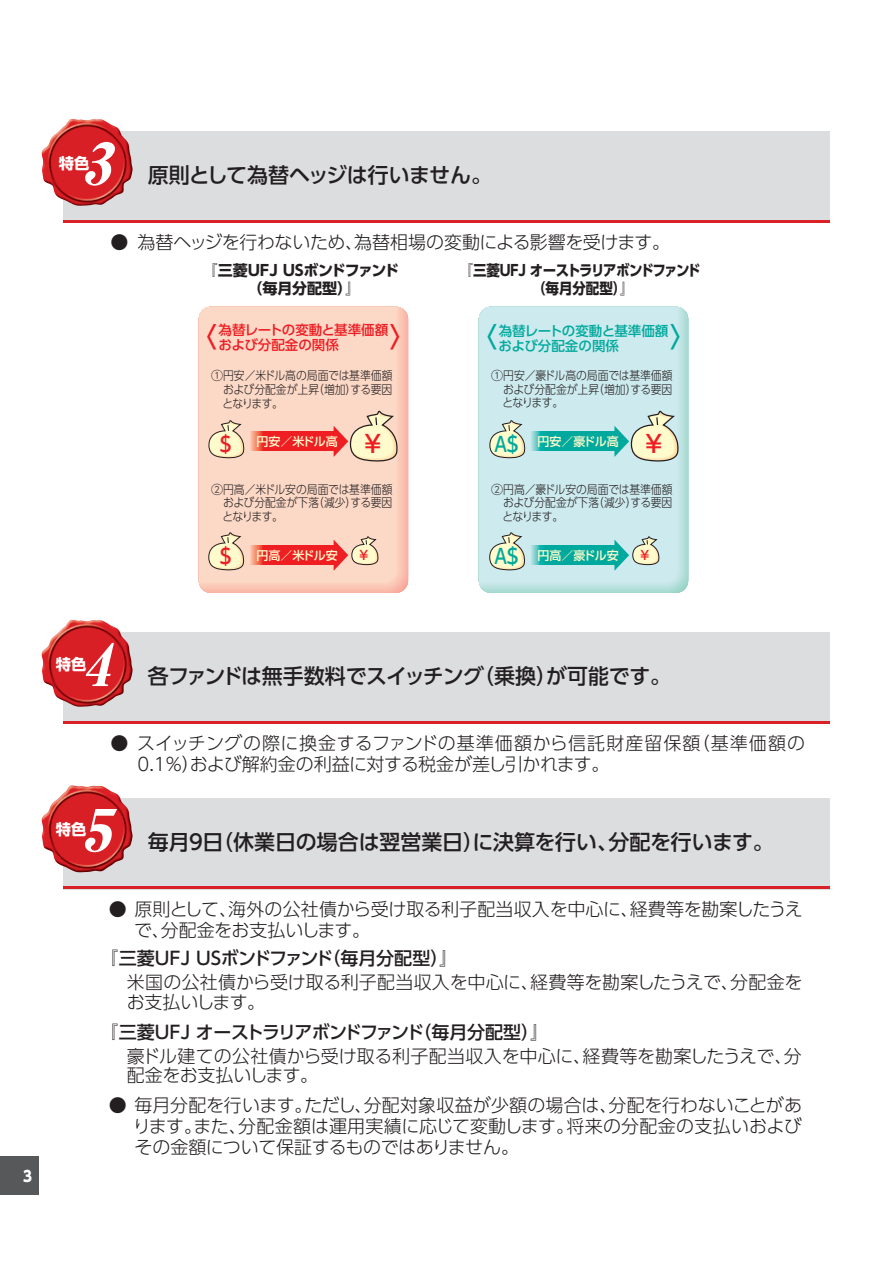
<style>
.page{position:relative;width:893px;height:1263px;background:#fff}
.page>*{position:absolute;margin:0;border:0;box-sizing:border-box;transform-origin:0 0}
.t1{font:italic 58.5px "Midashi Min Pr 5 MA31";color:#fff;scale:1.04 1}
.t2{font:500 27px "UD Shin Go Pro";color:#ee1d23;scale:.92 1}
.t3{font:500 27px "UD Shin Go Pro";color:#00a99d;scale:.92 1}
.t4{font:500 24px "UD Shin Go Pro";color:#ee1d23}
.t5{font:500 21px "UD Shin Go Pro";letter-spacing:-.01em;color:#231f20}
.t6{font:500 20.4px "UD Shin Go Pro";color:#00a99d;scale:.8 1}
.t7{font:500 20.4px "UD Shin Go Pro";color:#ee1d23}
.t8{font:300 18px/21px "UD Shin Go Pro";letter-spacing:-.01em;color:#231f20}
.t9{font:500 18px "UD Shin Go Pro";letter-spacing:-.1em;color:#231f20}
.t10{font:300 18px "UD Shin Go Pro";letter-spacing:-.03em;color:#231f20}
.t11{font:700 15.3px "UD Shin Go Pro";color:#fff}
.t12{font:700 15px/18px "UD Shin Go Pro";letter-spacing:-.095em;color:#231f20;text-align:center;scale:.9 1}
.t13{font:700 15px/18px "UD Shin Go Pro";letter-spacing:-.095em;color:#231f20;text-align:center}
.t14{font:800 15px "UD Shin Go Pro";color:#fff;scale:.9 1}
.t15{font:500 13.5px/15px "UD Shin Go Pro";color:#ee1d23}
.t16{font:500 13.5px/15px "UD Shin Go Pro";color:#00a99d}
.t17{font:500 12.75px "UD Shin Go Pro";color:#ee1d23}
.t18{font:300 12px/13.5px "UD Shin Go Pro";color:#231f20;text-align:justify}
.t19{font:500 12px "UD Shin Go Pro";letter-spacing:-.03em;color:#fffbcc}
</style>
<div class="page">
<div style="left:0;top:1157px;width:38px;height:38px;background:#57585a"></div>
<div style="left:63px;top:131px;width:766px;height:92px;background:#dcdddf"></div>
<hr style="left:63px;top:220px;width:766px;height:3px;background:#da2128">
<img style="left:41px;top:119px;width:92px;height:87px">
<svg style="left:204px;top:311px;width:204px;height:282px;background:#fabfaf"></svg>
<svg style="left:199px;top:307px;width:200px;height:278px"></svg>
<div style="left:199px;top:307px;width:197px;height:275px;background:#fcd8c6"></div>
<svg style="left:246px;top:432px;width:88px;height:19px;background:#ef3534"></svg>
<svg style="left:246px;top:545px;width:88px;height:20px;background:#ef3534"></svg>
<svg style="left:334px;top:409px;width:65px;height:52px;background:#edcdb1"></svg>
<svg style="left:209px;top:419px;width:36px;height:39px"></svg>
<svg style="left:209px;top:531px;width:36px;height:39px"></svg>
<svg style="left:482px;top:309px;width:205px;height:282px;background:#b9e1de"></svg>
<div style="left:479px;top:307px;width:199px;height:275px;background:#cdeaee"></div>
<svg style="left:527px;top:432px;width:87px;height:19px;background:#15b0a6"></svg>
<svg style="left:527px;top:545px;width:87px;height:20px;background:#15b0a6"></svg>
<svg style="left:614px;top:409px;width:66px;height:52px;background:#c8ddca"></svg>
<svg style="left:334px;top:535px;width:45px;height:36px;background:#ecbba6"></svg>
<svg style="left:490px;top:419px;width:36px;height:39px"></svg>
<svg style="left:489px;top:531px;width:37px;height:39px"></svg>
<svg style="left:614px;top:535px;width:46px;height:36px;background:#b2d7cb"></svg>
<div style="left:63px;top:632px;width:766px;height:92px;background:#dcdddf"></div>
<hr style="left:63px;top:721px;width:766px;height:3px;background:#da2128">
<img style="left:41px;top:620px;width:92px;height:87px">
<div style="left:63px;top:798px;width:766px;height:91px;background:#dcdddf"></div>
<hr style="left:63px;top:886px;width:766px;height:3px;background:#da2128">
<img style="left:41px;top:785px;width:92px;height:88px">
<h1 class="t1" style="left:80px;top:118px;width:49px">3</h1>
<p class="t11" style="left:59px;top:150px;width:32px">特色</p>
<p class="t5" style="left:148px;top:158px;width:346px">原則として為替ヘッジは行いません。</p>
<p class="t10" style="left:110px;top:228px;width:561px">● 為替ヘッジを行わないため、為替相場の変動による影響を受けます。</p>
<p class="t13" style="left:202px;top:261px;width:198px">『三菱ＵＦＪ ＵＳボンドファンド（毎月分配型）』</p>
<p class="t12" style="left:459px;top:261px;width:269px">『三菱ＵＦＪ オーストラリアボンドファンド（毎月分配型）』</p>
<p class="t15" style="left:219px;top:322px;width:171px">為替レートの変動と基準価額および分配金の関係</p>
<p class="t18" style="left:222px;top:367px;width:172px;line-height:14.2px;text-indent:-11px">①円安／米ドル高の局面では基準価額および分配金が上昇（増加）する要因となります。</p>
<p class="t19" style="left:256px;top:432px;width:83px">円安／米ドル高</p>
<p class="t18" style="left:222px;top:482px;width:172px;text-indent:-11px">②円高／米ドル安の局面では基準価額および分配金が下落（減少）する要因となります。</p>
<p class="t19" style="left:256px;top:545px;width:83px">円高／米ドル安</p>
<h2 class="t2" style="left:192px;top:315px;width:243px">〈　　　　　　　〉</h2>
<h2 class="t3" style="left:472px;top:315px;width:243px">〈　　　　　　　〉</h2>
<p class="t16" style="left:499px;top:323px;width:171px">為替レートの変動と基準価額および分配金の関係</p>
<p class="t18" style="left:503px;top:369px;width:172px;text-indent:-11px">①円安／豪ドル高の局面では基準価額および分配金が上昇（増加）する要因となります。</p>
<p class="t19" style="left:537px;top:431px;width:83px">円安／豪ドル高</p>
<p class="t18" style="left:503px;top:482px;width:172px;text-indent:-11px">②円高／豪ドル安の局面では基準価額および分配金が下落（減少）する要因となります。</p>
<p class="t19" style="left:537px;top:545px;width:83px">円高／豪ドル安</p>
<p class="t7" style="left:220px;top:427px;width:13px">$</p>
<h3 class="t4" style="left:361px;top:424px;width:25px">￥</h3>
<h3 class="t4" style="left:642px;top:424px;width:25px">￥</h3>
<p class="t6" style="left:494px;top:427px;width:32px">A$</p>
<p class="t7" style="left:220px;top:540px;width:13px">$</p>
<p class="t6" style="left:494px;top:540px;width:32px">A$</p>
<p class="t17" style="left:638px;top:544px;width:14px">￥</p>
<p class="t17" style="left:358px;top:544px;width:14px">￥</p>
<p class="t14" style="left:23px;top:1163px;width:11px">3</p>
<h1 class="t1" style="left:80px;top:619px;width:49px">4</h1>
<p class="t11" style="left:56px;top:651px;width:32px">特色</p>
<p class="t5" style="left:148px;top:659px;width:525px">各ファンドは無手数料でスイッチング（乗換）が可能です。</p>
<p class="t8" style="left:137px;top:732px;width:669px;text-indent:-27px">● スイッチングの際に換金するファンドの基準価額から信託財産留保額（基準価額の<br>0.1％）および解約金の利益に対する税金が差し引かれます。</p>
<h1 class="t1" style="left:80px;top:785px;width:49px">5</h1>
<p class="t11" style="left:56px;top:817px;width:32px">特色</p>
<p class="t5" style="left:148px;top:825px;width:628px">毎月９日（休業日の場合は翌営業日）に決算を行い、分配を行います。</p>
<p class="t8" style="left:134px;top:898px;width:670px;text-indent:-25px">● 原則として、海外の公社債から受け取る利子配当収入を中心に、経費等を勘案したうえで、分配金をお支払いします。</p>
<p class="t9" style="left:100px;top:944px;width:359px">『三菱ＵＦＪ ＵＳボンドファンド（毎月分配型）』</p>
<p class="t8" style="left:127px;top:972px;width:677px;line-height:19.5px">米国の公社債から受け取る利子配当収入を中心に、経費等を勘案したうえで、分配金をお支払いします。</p>
<p class="t9" style="left:100px;top:1017px;width:450px">『三菱ＵＦＪ オーストラリアボンドファンド（毎月分配型）』</p>
<p class="t8" style="left:127px;top:1045px;width:676px;line-height:19.5px">豪ドル建ての公社債から受け取る利子配当収入を中心に、経費等を勘案したうえで、分配金をお支払いします。</p>
<p class="t8" style="left:133px;top:1094px;width:671px;text-align:justify;text-indent:-24px">● 毎月分配を行います。ただし、分配対象収益が少額の場合は、分配を行わないことがあります。また、分配金額は運用実績に応じて変動します。将来の分配金の支払いおよびその金額について保証するものではありません。</p>
</div>
